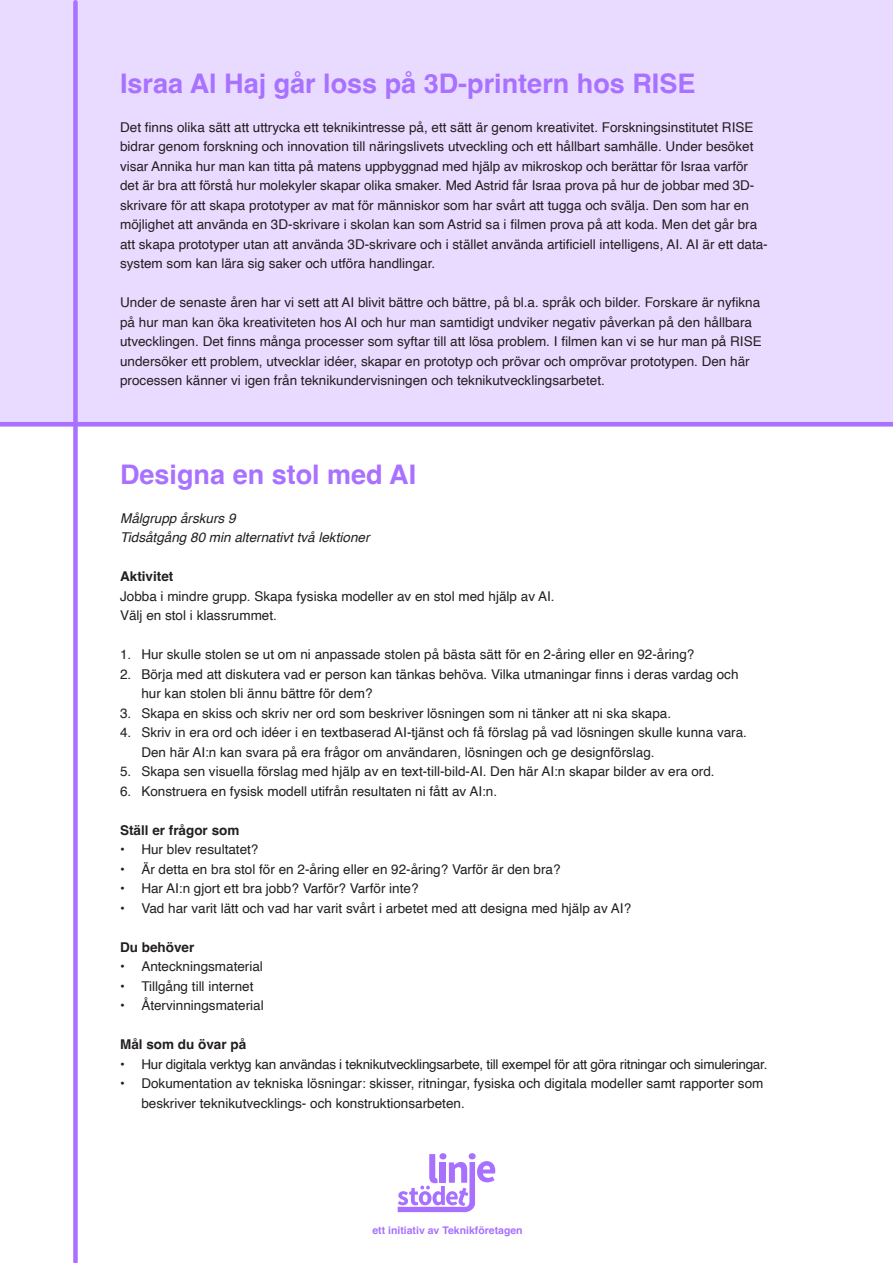
<style>
.page{position:relative;width:893px;height:1263px;background:#fff}
.page>*{position:absolute;margin:0;border:0;box-sizing:border-box;transform-origin:0 0}
.t1{font:700 27px "Helvetica";color:#a871ff}
.t2{font:13.5px/19.5px "Helvetica";color:#231f20}
.t3{font:13.5px "Helvetica";letter-spacing:-.02em;color:#231f20}
.t4{font:italic 13.5px "Helvetica";color:#231f20}
.t5{font:700 13.5px "Helvetica";color:#231f20}
.t6{font:700 10.5px "Helvetica";color:#a870ff}
</style>
<div class="page">
<div style="left:0;top:0;width:893px;height:426px;background:#e9dbff"></div>
<div style="left:73px;top:2px;width:5px;height:1260px;background:#a871ff"></div>
<hr style="left:0;top:422px;width:893px;height:4px;background:#a871ff">
<svg style="left:398px;top:1154px;width:97px;height:58px"></svg>
<p class="t1" style="left:120px;top:67px;width:577px">Israa Al Haj går loss på 3D-printern hos RISE</p>
<p class="t2" style="left:120px;top:117px;width:649px">Det finns olika sätt att uttrycka ett teknikintresse på, ett sätt är genom kreativitet. Forskningsinstitutet RISE bidrar genom forskning och innovation till näringslivets utveckling och ett hållbart samhälle. Under besöket visar Annika hur man kan titta på matens uppbyggnad med hjälp av mikroskop och berättar för Israa varför det är bra att förstå hur molekyler skapar olika smaker. Med Astrid får Israa prova på hur de jobbar med 3D&shy;skrivare för att skapa prototyper av mat för människor som har svårt att tugga och svälja. Den som har en möjlighet att använda en 3D-skrivare i skolan kan som Astrid sa i filmen prova på att koda. Men det går bra att skapa prototyper utan att använda 3D-skrivare och i stället använda artificiell intelligens, AI. AI är ett data&shy;system som kan lära sig saker och utföra handlingar.</p>
<p class="t2" style="left:120px;top:293px;width:643px">Under de senaste åren har vi sett att AI blivit bättre och bättre, på bl.a. språk och bilder. Forskare är nyfikna på hur man kan öka kreativiteten hos AI och hur man samtidigt undviker negativ påverkan på den hållbara utvecklingen. Det finns många processer som syftar till att lösa problem. I filmen kan vi se hur man på RISE undersöker ett problem, utvecklar idéer, skapar en prototyp och prövar och omprövar prototypen. Den här processen känner vi igen från teknikundervisningen och teknikutvecklingsarbetet.</p>
<p class="t1" style="left:120px;top:458px;width:298px">Designa en stol med AI</p>
<p class="t4" style="left:120px;top:507px;width:117px">Målgrupp årskurs 9</p>
<p class="t4" style="left:120px;top:527px;width:251px">Tidsåtgång 80 min alternativt två lektioner</p>
<p class="t5" style="left:120px;top:568px;width:55px">Aktivitet</p>
<p class="t2" style="left:120px;top:586px;width:436px">Jobba i mindre grupp. Skapa fysiska modeller av en stol med hjälp av AI.</p>
<p class="t2" style="left:120px;top:606px;width:158px">Välj en stol i klassrummet.</p>
<p class="t2" style="left:120px;top:645px;width:576px">1. Hur skulle stolen se ut om ni anpassade stolen på bästa sätt för en 2-åring eller en 92-åring?</p>
<p class="t2" style="left:141px;top:664px;width:599px;text-indent:-21px">2. Börja med att diskutera vad er person kan tänkas behöva. Vilka utmaningar finns i deras vardag och hur kan stolen bli ännu bättre för dem?</p>
<p class="t2" style="left:120px;top:703px;width:552px">3. Skapa en skiss och skriv ner ord som beskriver lösningen som ni tänker att ni ska skapa.</p>
<p class="t2" style="left:141px;top:723px;width:607px;text-indent:-21px">4. Skriv in era ord och idéer i en textbaserad AI-tjänst och få förslag på vad lösningen skulle kunna vara.<br>Den här AI:n kan svara på era frågor om användaren, lösningen och ge designförslag.</p>
<p class="t2" style="left:120px;top:762px;width:596px">5. Skapa sen visuella förslag med hjälp av en text-till-bild-AI. Den här AI:n skapar bilder av era ord.</p>
<p class="t2" style="left:120px;top:781px;width:378px">6. Konstruera en fysisk modell utifrån resultaten ni fått av AI:n.</p>
<p class="t5" style="left:120px;top:821px;width:121px">Ställ er frågor som</p>
<p class="t2" style="left:120px;top:840px;width:140px">• Hur blev resultatet?</p>
<p class="t2" style="left:120px;top:859px;width:442px">• Är detta en bra stol för en 2-åring eller en 92-åring? Varför är den bra?</p>
<p class="t2" style="left:120px;top:879px;width:300px">• Har AI:n gjort ett bra jobb? Varför? Varför inte?</p>
<p class="t2" style="left:120px;top:898px;width:513px">• Vad har varit lätt och vad har varit svårt i arbetet med att designa med hjälp av AI?</p>
<p class="t5" style="left:120px;top:938px;width:76px">Du behöver</p>
<p class="t2" style="left:120px;top:957px;width:144px">• Anteckningsmaterial</p>
<p class="t2" style="left:120px;top:976px;width:135px">• Tillgång till internet</p>
<p class="t2" style="left:120px;top:996px;width:145px">• Återvinningsmaterial</p>
<p class="t5" style="left:120px;top:1036px;width:128px">Mål som du övar på</p>
<p class="t3" style="left:120px;top:1053px;width:649px">• Hur digitala verktyg kan användas i teknikutvecklingsarbete, till exempel för att göra ritningar och simuleringar.</p>
<p class="t2" style="left:141px;top:1074px;width:624px;text-indent:-21px">• Dokumentation av tekniska lösningar: skisser, ritningar, fysiska och digitala modeller samt rapporter som beskriver teknikutvecklings- och konstruktionsarbeten.</p>
<p class="t6" style="left:372px;top:1223px;width:152px">ett initiativ av Teknikföretagen</p>
</div>
